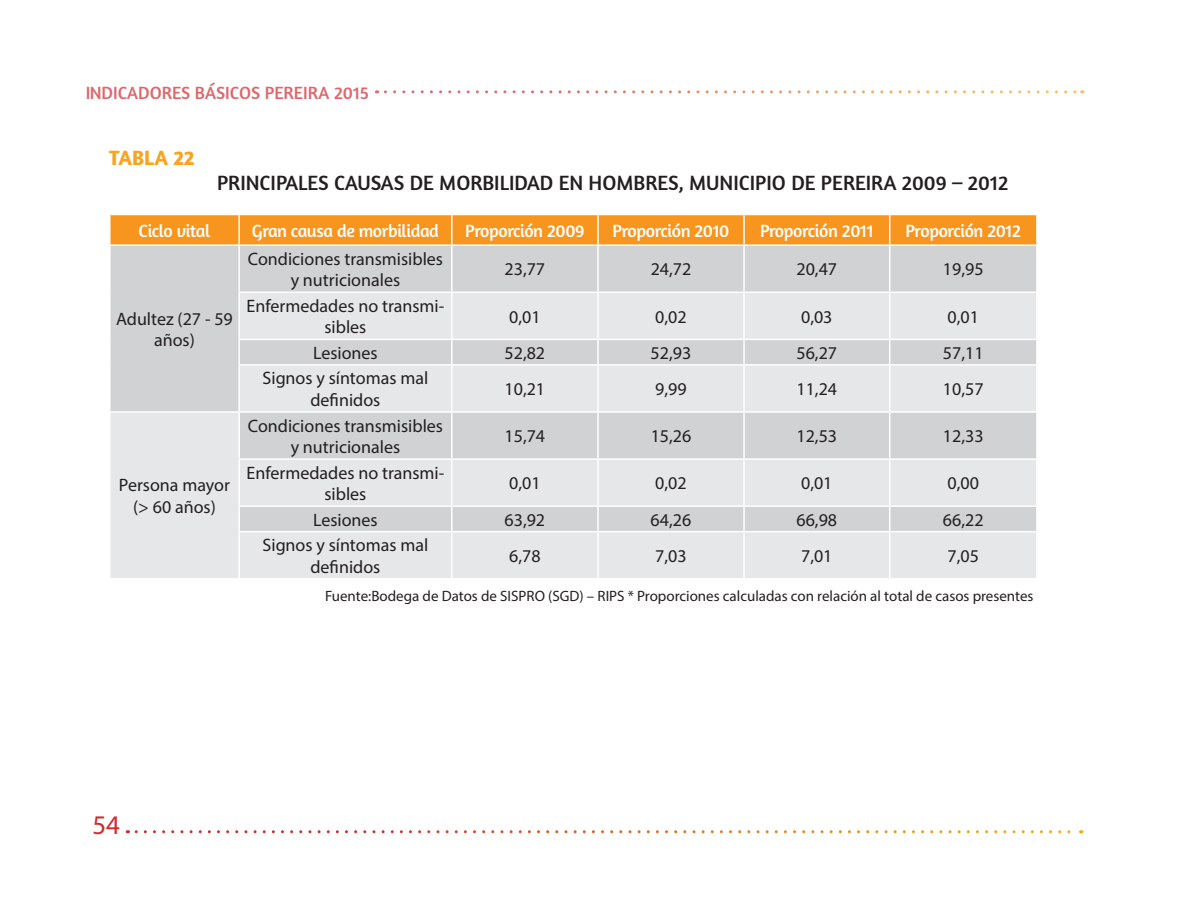
<style>
.page{position:relative;width:1188px;height:918px;background:#fff}
.page>*{position:absolute;margin:0;border:0;box-sizing:border-box;transform-origin:0 0}
.t1{font:27px "Myriad Pro";color:#d02a2e}
.t2{font:21px "Amaranth";color:#231f20}
.t3{font:700 21px "Amaranth";color:#f8a41f}
.t4{font:18px/21.6px "Myriad Pro";color:#231f20;text-align:center}
.t5{font:18px "Amaranth";letter-spacing:-.02em;color:#fff}
.t6{font:18px "Amaranth";color:#d1232a}
.t7{font:15px "Myriad Pro";color:#231f20}
</style>
<div class="page">
<svg style="left:136px;top:830px;width:946px;height:3px"></svg>
<svg style="left:385px;top:90px;width:698px;height:3px"></svg>
<div style="left:111px;top:246px;width:925px;height:46px;background:#d1d2d4"></div>
<svg style="left:111px;top:292px;width:925px;height:286px;background:#dedfe1"></svg>
<div style="left:110px;top:215px;width:926px;height:29px;background:#f7951f"></div>
<hr style="left:238px;top:246px;width:2px;height:46px;background:#fff">
<hr style="left:451px;top:246px;width:2px;height:46px;background:#fff">
<hr style="left:597px;top:246px;width:2px;height:46px;background:#fff">
<hr style="left:743px;top:246px;width:2px;height:46px;background:#fff">
<hr style="left:889px;top:246px;width:1px;height:46px;background:#fff">
<hr style="left:238px;top:292px;width:214px;height:1px;background:#fff">
<hr style="left:238px;top:293px;width:2px;height:46px;background:#fff">
<hr style="left:452px;top:292px;width:146px;height:1px;background:#fff">
<hr style="left:451px;top:293px;width:2px;height:46px;background:#fff">
<hr style="left:598px;top:292px;width:146px;height:1px;background:#fff">
<hr style="left:597px;top:293px;width:2px;height:46px;background:#fff">
<hr style="left:744px;top:292px;width:146px;height:1px;background:#fff">
<hr style="left:743px;top:293px;width:2px;height:46px;background:#fff">
<hr style="left:890px;top:292px;width:148px;height:1px;background:#fff">
<hr style="left:889px;top:293px;width:1px;height:46px;background:#fff">
<hr style="left:238px;top:339px;width:214px;height:1px;background:#fff">
<hr style="left:238px;top:340px;width:2px;height:24px;background:#fff">
<hr style="left:452px;top:339px;width:146px;height:1px;background:#fff">
<hr style="left:451px;top:340px;width:2px;height:24px;background:#fff">
<hr style="left:598px;top:339px;width:146px;height:1px;background:#fff">
<hr style="left:597px;top:340px;width:2px;height:24px;background:#fff">
<hr style="left:744px;top:339px;width:146px;height:1px;background:#fff">
<hr style="left:743px;top:340px;width:2px;height:24px;background:#fff">
<hr style="left:890px;top:339px;width:148px;height:1px;background:#fff">
<svg style="left:889px;top:340px;width:1px;height:24px"></svg>
<hr style="left:238px;top:364px;width:214px;height:2px;background:#fff">
<hr style="left:238px;top:366px;width:2px;height:45px;background:#fff">
<hr style="left:452px;top:364px;width:146px;height:2px;background:#fff">
<hr style="left:451px;top:366px;width:2px;height:45px;background:#fff">
<hr style="left:598px;top:364px;width:146px;height:2px;background:#fff">
<hr style="left:597px;top:366px;width:2px;height:45px;background:#fff">
<hr style="left:744px;top:364px;width:146px;height:2px;background:#fff">
<hr style="left:743px;top:366px;width:2px;height:45px;background:#fff">
<hr style="left:890px;top:364px;width:148px;height:2px;background:#fff">
<hr style="left:889px;top:366px;width:1px;height:45px;background:#fff">
<hr style="left:109px;top:411px;width:130px;height:2px;background:#fff">
<hr style="left:239px;top:411px;width:213px;height:2px;background:#fff">
<hr style="left:238px;top:413px;width:2px;height:45px;background:#fff">
<hr style="left:452px;top:411px;width:146px;height:2px;background:#fff">
<hr style="left:451px;top:413px;width:2px;height:45px;background:#fff">
<hr style="left:598px;top:411px;width:146px;height:2px;background:#fff">
<hr style="left:597px;top:413px;width:2px;height:45px;background:#fff">
<hr style="left:744px;top:411px;width:146px;height:2px;background:#fff">
<hr style="left:743px;top:413px;width:2px;height:45px;background:#fff">
<hr style="left:890px;top:411px;width:148px;height:2px;background:#fff">
<hr style="left:889px;top:413px;width:1px;height:45px;background:#fff">
<hr style="left:238px;top:458px;width:214px;height:2px;background:#fff">
<hr style="left:238px;top:460px;width:2px;height:45px;background:#fff">
<hr style="left:452px;top:458px;width:146px;height:2px;background:#fff">
<hr style="left:451px;top:460px;width:2px;height:45px;background:#fff">
<hr style="left:598px;top:458px;width:146px;height:2px;background:#fff">
<hr style="left:597px;top:460px;width:2px;height:45px;background:#fff">
<hr style="left:744px;top:458px;width:146px;height:2px;background:#fff">
<hr style="left:743px;top:460px;width:2px;height:45px;background:#fff">
<hr style="left:890px;top:458px;width:148px;height:2px;background:#fff">
<hr style="left:889px;top:460px;width:1px;height:45px;background:#fff">
<hr style="left:238px;top:505px;width:214px;height:2px;background:#fff">
<hr style="left:238px;top:507px;width:2px;height:24px;background:#fff">
<hr style="left:452px;top:505px;width:146px;height:2px;background:#fff">
<hr style="left:451px;top:507px;width:2px;height:24px;background:#fff">
<hr style="left:598px;top:505px;width:146px;height:2px;background:#fff">
<hr style="left:597px;top:507px;width:2px;height:24px;background:#fff">
<hr style="left:744px;top:505px;width:146px;height:2px;background:#fff">
<hr style="left:743px;top:507px;width:2px;height:24px;background:#fff">
<hr style="left:890px;top:505px;width:148px;height:2px;background:#fff">
<svg style="left:889px;top:507px;width:1px;height:24px"></svg>
<hr style="left:238px;top:531px;width:214px;height:1px;background:#fff">
<hr style="left:238px;top:532px;width:2px;height:46px;background:#fff">
<hr style="left:452px;top:531px;width:146px;height:1px;background:#fff">
<hr style="left:451px;top:532px;width:2px;height:46px;background:#fff">
<hr style="left:598px;top:531px;width:146px;height:1px;background:#fff">
<hr style="left:597px;top:532px;width:2px;height:46px;background:#fff">
<hr style="left:744px;top:531px;width:146px;height:1px;background:#fff">
<hr style="left:743px;top:532px;width:2px;height:46px;background:#fff">
<hr style="left:890px;top:531px;width:148px;height:1px;background:#fff">
<hr style="left:889px;top:532px;width:1px;height:46px;background:#fff">
<p class="t6" style="left:85px;top:82px;width:286px">Indicadores básicos PEREIRA 2015</p>
<p class="t3" style="left:109px;top:144px;width:87px">TABLA 22</p>
<p class="t2" style="left:217px;top:170px;width:793px">PRINCIPALES CAUSAS DE MORBILIDAD EN HOMBRES, MUNICIPIO DE PEREIRA 2009 – 2012</p>
<p class="t5" style="left:139px;top:220px;width:73px">Ciclo vital</p>
<p class="t5" style="left:252px;top:220px;width:189px">Gran causa de morbilidad</p>
<p class="t5" style="left:465px;top:220px;width:121px">Proporción 2009</p>
<p class="t5" style="left:613px;top:220px;width:118px">Proporción 2010</p>
<p class="t5" style="left:760px;top:220px;width:115px">Proporción 2011</p>
<p class="t5" style="left:906px;top:220px;width:117px">Proporción 2012</p>
<p class="t4" style="left:116px;top:307px;width:118px">Adultez (27 - 59 años)</p>
<p class="t4" style="left:119px;top:474px;width:113px">Persona mayor (&gt; 60 años)</p>
<p class="t4" style="left:248px;top:248px;width:197px">Condiciones transmisibles y nutricionales</p>
<p class="t4" style="left:505px;top:258px;width:42px">23,77</p>
<p class="t4" style="left:651px;top:258px;width:42px">24,72</p>
<p class="t4" style="left:797px;top:258px;width:42px">20,47</p>
<p class="t4" style="left:943px;top:258px;width:42px">19,95</p>
<p class="t4" style="left:247px;top:295px;width:199px">Enfermedades no transmi&shy;sibles</p>
<p class="t4" style="left:509px;top:305px;width:33px">0,01</p>
<p class="t4" style="left:655px;top:305px;width:33px">0,02</p>
<p class="t4" style="left:801px;top:305px;width:33px">0,03</p>
<p class="t4" style="left:948px;top:305px;width:33px">0,01</p>
<p class="t4" style="left:313px;top:342px;width:66px">Lesiones</p>
<p class="t4" style="left:505px;top:342px;width:42px">52,82</p>
<p class="t4" style="left:651px;top:342px;width:42px">52,93</p>
<p class="t4" style="left:797px;top:342px;width:42px">56,27</p>
<p class="t4" style="left:943px;top:342px;width:42px">57,11</p>
<p class="t4" style="left:263px;top:367px;width:167px">Signos y síntomas mal definidos</p>
<p class="t4" style="left:505px;top:378px;width:42px">10,21</p>
<p class="t4" style="left:655px;top:378px;width:33px">9,99</p>
<p class="t4" style="left:797px;top:378px;width:42px">11,24</p>
<p class="t4" style="left:943px;top:378px;width:42px">10,57</p>
<p class="t4" style="left:248px;top:414px;width:197px">Condiciones transmisibles y nutricionales</p>
<p class="t4" style="left:505px;top:425px;width:42px">15,74</p>
<p class="t4" style="left:651px;top:425px;width:42px">15,26</p>
<p class="t4" style="left:797px;top:425px;width:42px">12,53</p>
<p class="t4" style="left:943px;top:425px;width:42px">12,33</p>
<p class="t4" style="left:247px;top:461px;width:199px">Enfermedades no transmi&shy;sibles</p>
<p class="t4" style="left:509px;top:472px;width:33px">0,01</p>
<p class="t4" style="left:655px;top:472px;width:33px">0,02</p>
<p class="t4" style="left:801px;top:472px;width:33px">0,01</p>
<p class="t4" style="left:948px;top:472px;width:33px">0,00</p>
<p class="t4" style="left:313px;top:509px;width:66px">Lesiones</p>
<p class="t4" style="left:505px;top:509px;width:42px">63,92</p>
<p class="t4" style="left:651px;top:509px;width:42px">64,26</p>
<p class="t4" style="left:797px;top:509px;width:42px">66,98</p>
<p class="t4" style="left:943px;top:509px;width:42px">66,22</p>
<p class="t4" style="left:263px;top:534px;width:167px">Signos y síntomas mal definidos</p>
<p class="t4" style="left:509px;top:545px;width:33px">6,78</p>
<p class="t4" style="left:655px;top:545px;width:33px">7,03</p>
<p class="t4" style="left:801px;top:545px;width:33px">7,01</p>
<p class="t4" style="left:948px;top:545px;width:33px">7,05</p>
<p class="t7" style="left:325px;top:586px;width:710px">Fuente:Bodega de Datos de SISPRO (SGD) – RIPS * Proporciones calculadas con relación al total de casos presentes</p>
<h1 class="t1" style="left:92px;top:808px;width:29px">54</h1>
</div>
